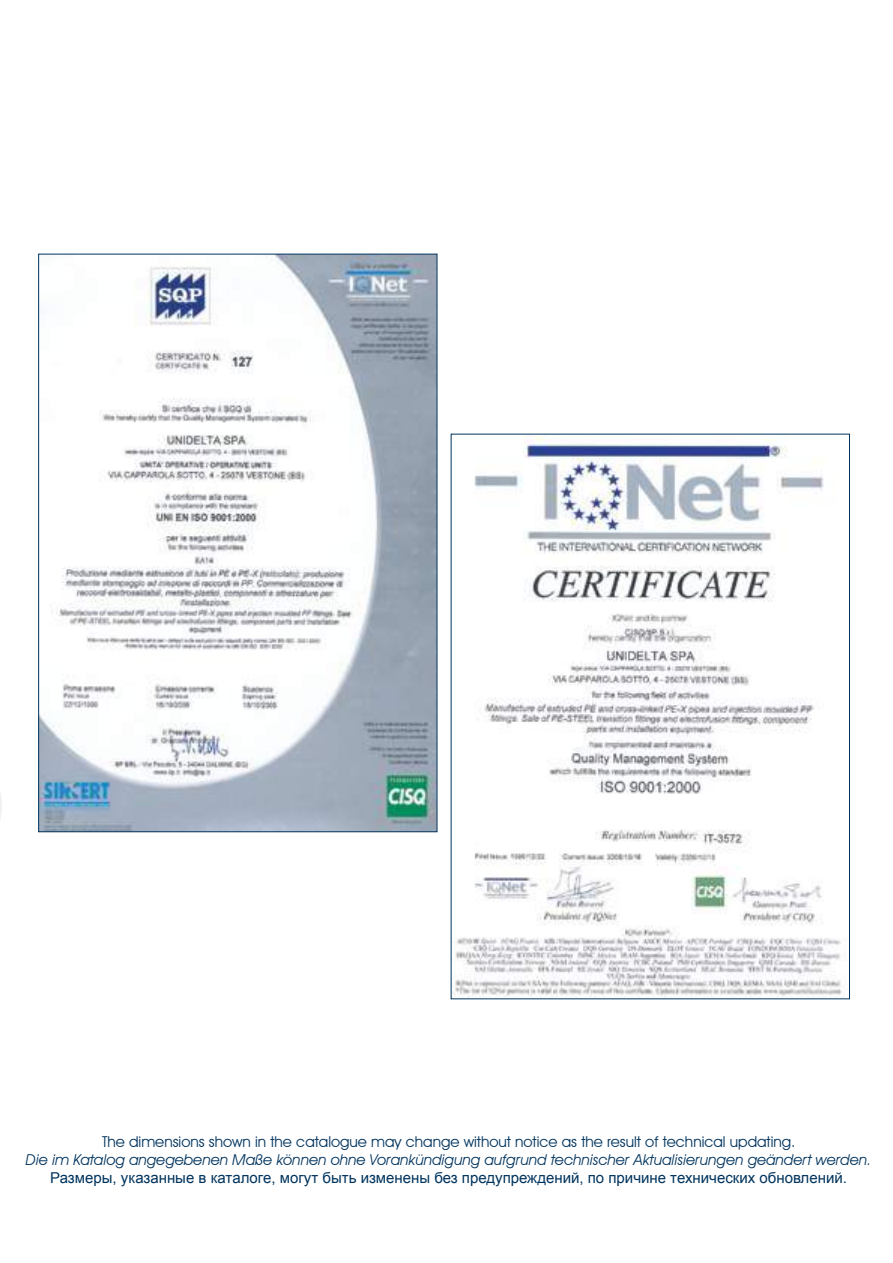
<style>
.page{position:relative;width:893px;height:1263px;background:#fff}
.page>*{position:absolute;margin:0;border:0;box-sizing:border-box;transform-origin:0 0}
.t1{font:italic 15px "Avant Garde IT Cby BT";color:#00345e}
.t2{font:15px "Arial";color:#00345e}
.t3{font:15px "Avant Garde IT Cby BT";color:#00345e}
</style>
<div class="page">
<svg style="left:0;top:793px;width:2px;height:25px"></svg>
<img style="left:40px;top:256px;width:395px;height:574px">
<img style="left:453px;top:437px;width:389px;height:560px">
<p class="t3" style="left:102px;top:1132px;width:695px">The dimensions shown in the catalogue may change without notice as the result of technical updating.</p>
<p class="t1" style="left:26px;top:1150px;width:847px">Die im Katalog angegebenen Maße können ohne Vorankündigung aufgrund technischer Aktualisierungen geändert werden.</p>
<p class="t2" style="left:50px;top:1168px;width:798px">Размеры, указанные в каталоге, могут быть изменены без предупреждений, по причине технических обновлений.</p>
</div>
